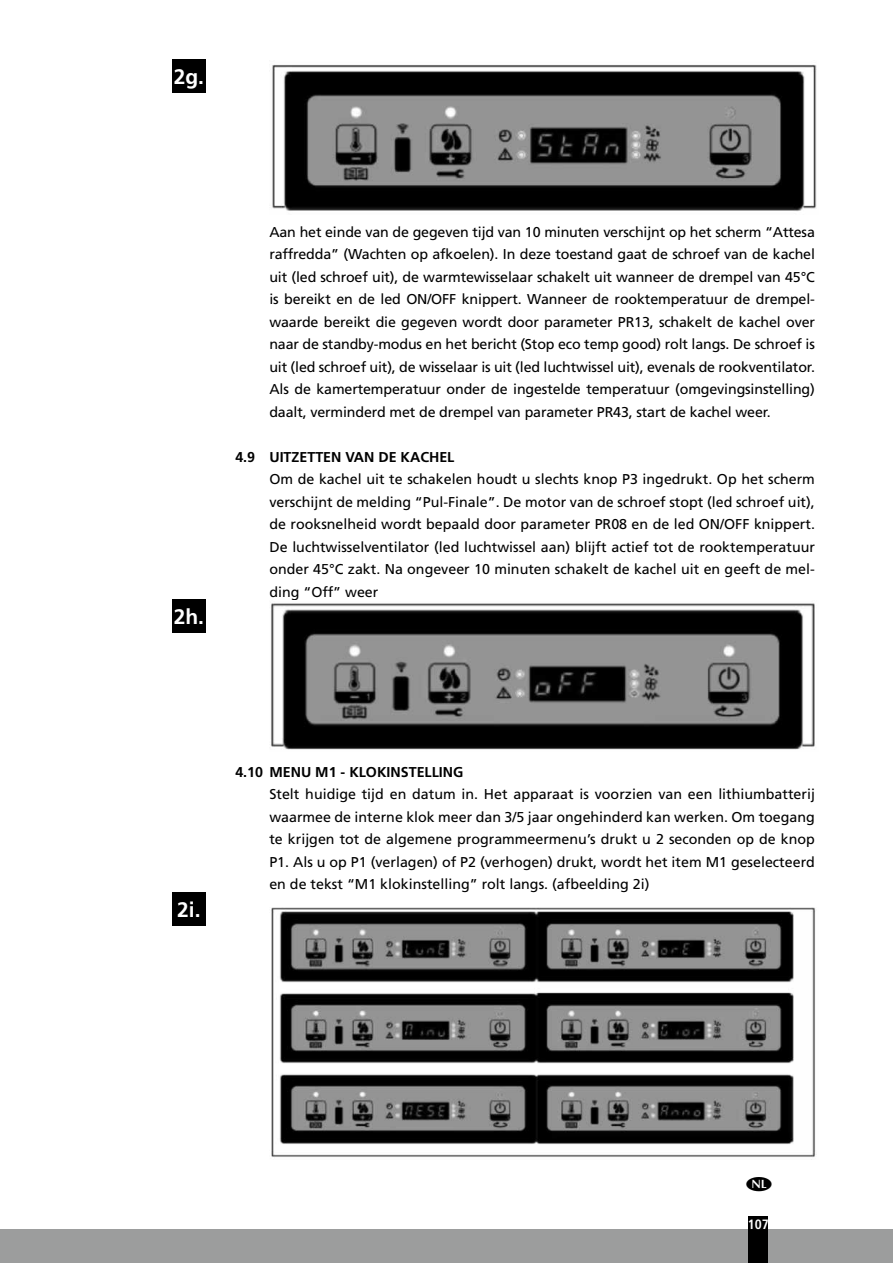
<style>
.page{position:relative;width:893px;height:1263px;background:#fff}
.page>*{position:absolute;margin:0;border:0;box-sizing:border-box;transform-origin:0 0}
.t1{font:700 21px "Frutiger LT Std";color:#fff}
.t2{font:14.25px/22.5px "Frutiger LT Std";color:#000;text-align:justify}
.t3{font:700 14.25px "Frutiger LT Std";color:#000}
.t4{font:700 condensed 13.5px "Frutiger LT Std";color:#fff}
</style>
<div class="page">
<div style="left:0;top:1229px;width:893px;height:34px;background:#9c9d9d"></div>
<div style="left:748px;top:1216px;width:20px;height:47px;background:#000"></div>
<img style="left:272px;top:64px;width:545px;height:147px">
<img style="left:271px;top:603px;width:544px;height:147px">
<img style="left:271px;top:908px;width:546px;height:250px">
<div style="left:172px;top:59px;width:34px;height:34px;background:#000"></div>
<div style="left:172px;top:599px;width:34px;height:34px;background:#000"></div>
<div style="left:172px;top:892px;width:34px;height:33px;background:#000"></div>
<h1 class="t1" style="left:174px;top:64px;width:32px">2g.</h1>
<h1 class="t1" style="left:174px;top:604px;width:32px">2h.</h1>
<p class="t2" style="left:269px;top:221px;width:547px">Aan het einde van de gegeven tijd van 10 minuten verschijnt op het scherm “Attesa raffredda” (Wachten op afkoelen). In deze toestand gaat de schroef van de kachel uit (led schroef uit), de warmtewisselaar schakelt uit wanneer de drempel van 45°C is bereikt en de led ON/OFF knippert. Wanneer de rooktemperatuur de drempel&shy;waarde bereikt die gegeven wordt door parameter PR13, schakelt de kachel over naar de standby-modus en het bericht (Stop eco temp good) rolt langs. De schroef is uit (led schroef uit), de wisselaar is uit (led luchtwissel uit), evenals de rookventilator.<br>Als de kamertemperatuur onder de ingestelde temperatuur (omgevingsinstelling) daalt, verminderd met de drempel van parameter PR43, start de kachel weer.</p>
<p class="t3" style="left:235px;top:448px;width:221px">4.9 UITZETTEN VAN DE KACHEL</p>
<p class="t2" style="left:269px;top:468px;width:547px">Om de kachel uit te schakelen houdt u slechts knop P3 ingedrukt. Op het scherm verschijnt de melding “Pul-Finale”. De motor van de schroef stopt (led schroef uit), de rooksnelheid wordt bepaald door parameter PR08 en de led ON/OFF knippert.<br>De luchtwisselventilator (led luchtwissel aan) blijft actief tot de rooktemperatuur onder 45°C zakt. Na ongeveer 10 minuten schakelt de kachel uit en geeft de mel&shy;ding “Off” weer</p>
<h1 class="t1" style="left:177px;top:897px;width:25px">2i.</h1>
<p class="t3" style="left:235px;top:763px;width:229px">4.10 MENU M1 - KLOKINSTELLING</p>
<p class="t2" style="left:269px;top:783px;width:547px">Stelt huidige tijd en datum in. Het apparaat is voorzien van een lithiumbatterij waarmee de interne klok meer dan 3/5 jaar ongehinderd kan werken. Om toegang te krijgen tot de algemene programmeermenu’s drukt u 2 seconden op de knop P1. Als u op P1 (verlagen) of P2 (verhogen) drukt, wordt het item M1 geselecteerd en de tekst “M1 klokinstelling” rolt langs. (afbeelding 2i)</p>
<p class="t4" style="left:748px;top:1216px;width:23px">107</p>
</div>
